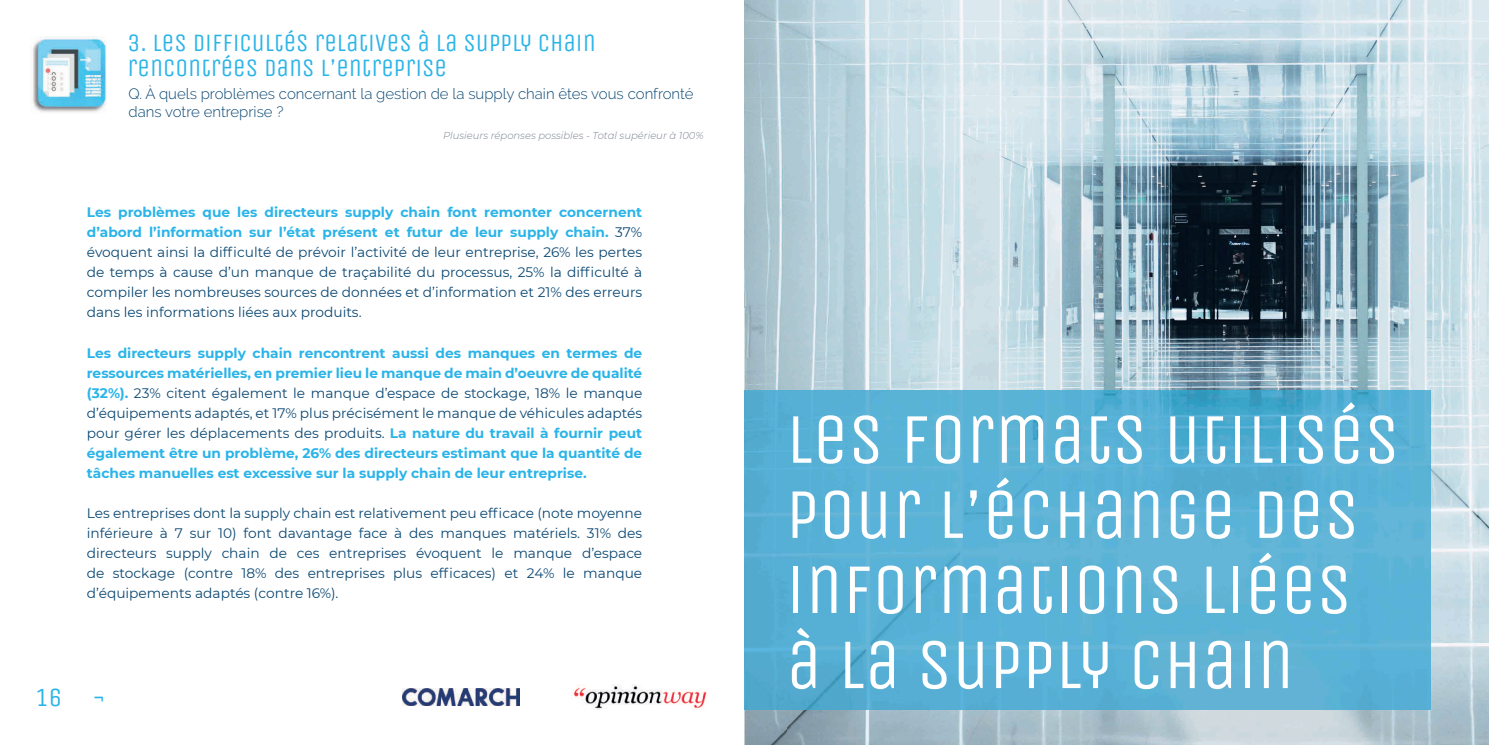
<style>
.page{position:relative;width:1489px;height:745px;background:#fff}
.page>*{position:absolute;margin:0;border:0;box-sizing:border-box;transform-origin:0 0}
.t1{font:71.25px/75px "Unica One";color:#fff}
.t2{font:26.25px "Unica One";color:#2bb4e8}
.t3{font:25px/25px "Unica One";color:#2bb4e8}
.t4{font:300 15px/18px "Raleway";color:#0c4974}
.t5{font:13.75px/20px "Montserrat";color:#0c4974;text-align:justify}
.t6{font:700 13.75px/20px "Montserrat";color:#2bb4e8;text-align:justify}
.t7{font:italic 300 10px "Montserrat";color:#7a808e}
.s1{font-weight:700;color:#2bb4e8}
.s2{font-weight:400;color:#0c4974}
</style>
<div class="page">
<img style="left:33px;top:37px;width:74px;height:75px">
<img style="left:403px;top:688px;width:116px;height:17px">
<img style="left:574px;top:684px;width:133px;height:25px">
<img style="left:744px;top:0;width:744px;height:394px">
<img style="left:744px;top:709px;width:43px;height:35px">
<img style="left:1401px;top:394px;width:87px;height:350px">
<img style="left:787px;top:709px;width:614px;height:35px">
<img style="left:744px;top:390px;width:686px;height:319px">
<h3 class="t3" style="left:128px;top:31px;width:469px">3. LES DIFFICULTÉS RELATIVES À LA SUPPLY CHAIN<br>RENCONTRÉES DANS L’ENTREPRISE</h3>
<p class="t4" style="left:128px;top:85px;width:566px">Q. À quels problèmes concernant la gestion de la supply chain êtes vous confronté dans votre entreprise ?</p>
<p class="t7" style="left:443px;top:129px;width:262px">Plusieurs réponses possibles - Total supérieur à 100%</p>
<p class="t5" style="left:87px;top:202px;width:557px"><span class="s1">Les problèmes que les directeurs supply chain font remonter concernent d’abord l’information sur l’état présent et futur de leur supply chain.</span> 37% évoquent ainsi la difficulté de prévoir l’activité de leur entreprise, 26% les pertes de temps à cause d’un manque de traçabilité du processus, 25% la difficulté à compiler les nombreuses sources de données et d’information et 21% des erreurs dans les informations liées aux produits.</p>
<p class="t6" style="left:87px;top:342px;width:557px">Les directeurs supply chain rencontrent aussi des manques en termes de ressources matérielles, en premier lieu le manque de main d’oeuvre de qualité (32%). <span class="s2">23% citent également le manque d’espace de stockage, 18% le manque d’équipements adaptés, et 17% plus précisément le manque de véhicules adaptés pour gérer les déplacements des produits.</span> La nature du travail à fournir peut également être un problème, 26% des directeurs estimant que la quantité de tâches manuelles est excessive sur la supply chain de leur entreprise.</p>
<p class="t5" style="left:87px;top:502px;width:557px">Les entreprises dont la supply chain est relativement peu efficace (note moyenne inférieure à 7 sur 10) font davantage face à des manques matériels. 31% des directeurs supply chain de ces entreprises évoquent le manque d’espace de stockage (contre 18% des entreprises plus efficaces) et 24% le manque d’équipements adaptés (contre 16%).</p>
<h2 class="t2" style="left:35px;top:681px;width:72px">16 ¬</h2>
<h1 class="t1" style="left:786px;top:401px;width:615px">LES FORMATS UTILISÉS<br>POUR L’ÉCHANGE DES<br>INFORMATIONS LIÉES<br>À LA SUPPLY CHAIN</h1>
</div>
